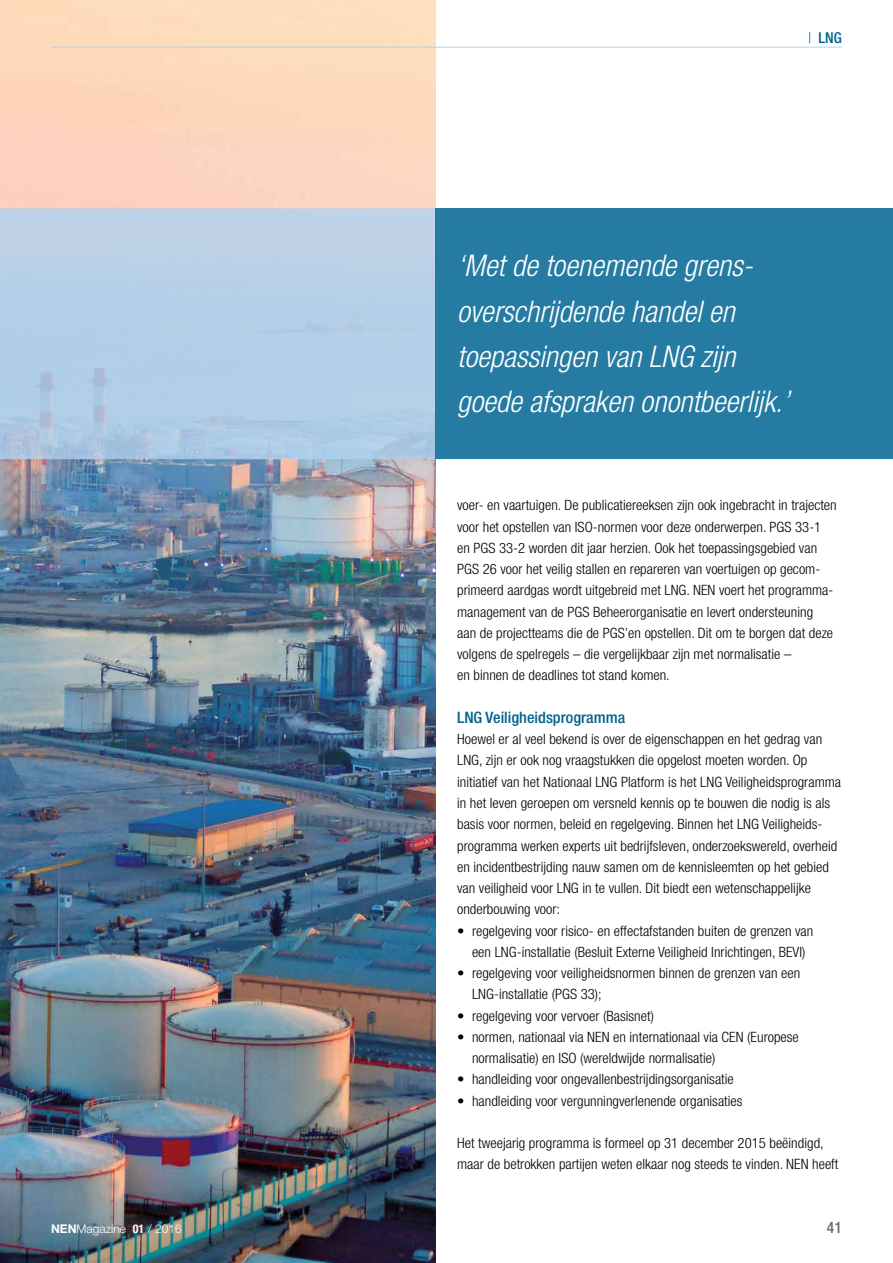
<style>
.page{position:relative;width:893px;height:1263px;background:#fff}
.page>*{position:absolute;margin:0;border:0;box-sizing:border-box;transform-origin:0 0}
.streamer{font:italic 300 condensed 29.85px/45.2px "Helvetica Neue LT Std";color:#fff}
.Subkop{font:500 condensed 15.75px "Helvetica Neue LT Std";color:#00638e}
.Subkop-2{font:500 condensed 15.75px "Helvetica Neue LT Std";color:#706f6f}
.lijn_bovenaan_pagina{font:500 condensed 15px "Helvetica Neue LT Std";color:#00638e}
.Bodytext{font:300 condensed 14.25px/21.3px "Helvetica Neue LT Std";color:#000}
.t1{font:300 12px "Helvetica Neue LT Std";color:#fff}
.s1{font-weight:300}
.s2{font-weight:700}
.s3{font-weight:700;font-stretch:condensed}
</style>
<div class="page">
<img style="left:0;top:0;width:436px;height:1263px">
<hr style="left:51px;top:47px;width:791px;height:1px;background:#b0d2f0">
<svg style="left:0;top:208px;width:436px;height:251px;background:#b4cee6"></svg>
<div style="left:436px;top:208px;width:457px;height:251px;background:#267ba2"></div>
<p class="lijn_bovenaan_pagina" style="left:808px;top:28px;width:35px"><span class="s1">|</span> LNG</p>
<p class="streamer" style="left:457px;top:244px;width:334px">‘Met de toenemende grens&shy;overschrijdende handel en toepassingen van LNG zijn goede afspraken onontbeerlijk.’</p>
<p class="Bodytext" style="left:457px;top:494px;width:381px">voer- en vaartuigen. De publicatiereeksen zijn ook ingebracht in trajecten voor het opstellen van ISO-normen voor deze onderwerpen. PGS 33-1 en PGS 33-2 worden dit jaar herzien. Ook het toepassingsgebied van PGS 26 voor het veilig stallen en repareren van voertuigen op gecom&shy;primeerd aardgas wordt uitgebreid met LNG. NEN voert het programma&shy;management van de PGS Beheerorganisatie en levert ondersteuning<br>aan de projectteams die de PGS’en opstellen. Dit om te borgen dat deze volgens de spelregels – die vergelijkbaar zijn met normalisatie –<br>en binnen de deadlines tot stand komen.</p>
<p class="Subkop" style="left:457px;top:708px;width:170px">LNG Veiligheidsprogramma</p>
<p class="Bodytext" style="left:457px;top:728px;width:385px">Hoewel er al veel bekend is over de eigenschappen en het gedrag van LNG, zijn er ook nog vraagstukken die opgelost moeten worden. Op initiatief van het Nationaal LNG Platform is het LNG Veiligheidsprogramma in het leven geroepen om versneld kennis op te bouwen die nodig is als basis voor normen, beleid en regelgeving. Binnen het LNG Veiligheids&shy;programma werken experts uit bedrijfsleven, onderzoekswereld, overheid en incidentbestrijding nauw samen om de kennisleemten op het gebied van veiligheid voor LNG in te vullen. Dit biedt een wetenschappelijke onderbouwing voor:</p>
<p class="Bodytext" style="left:457px;top:920px;width:358px;text-align:center">• regelgeving voor risico- en effectafstanden buiten de grenzen van een LNG-installatie (Besluit Externe Veiligheid Inrichtingen, BEVI)</p>
<p class="Bodytext" style="left:472px;top:962px;width:330px;text-indent:-15px">• regelgeving voor veiligheidsnormen binnen de grenzen van een<br>LNG-installatie (PGS 33);</p>
<p class="Bodytext" style="left:457px;top:1005px;width:198px">• regelgeving voor vervoer (Basisnet)</p>
<p class="Bodytext" style="left:472px;top:1026px;width:328px;text-indent:-15px">• normen, nationaal via NEN en internationaal via CEN (Europese normalisatie) en ISO (wereldwijde normalisatie)</p>
<p class="Bodytext" style="left:457px;top:1068px;width:278px">• handleiding voor ongevallenbestrijdingsorganisatie</p>
<p class="Bodytext" style="left:457px;top:1090px;width:287px">• handleiding voor vergunningverlenende organisaties</p>
<p class="Bodytext" style="left:457px;top:1132px;width:383px">Het tweejarig programma is formeel op 31 december 2015 beëindigd, maar de betrokken partijen weten elkaar nog steeds te vinden. NEN heeft</p>
<p class="t1" style="left:51px;top:1221px;width:132px"><span class="s2">NEN</span>Magazine <span class="s3">01</span> / 2016</p>
<p class="Subkop-2" style="left:827px;top:1218px;width:17px">41</p>
</div>
